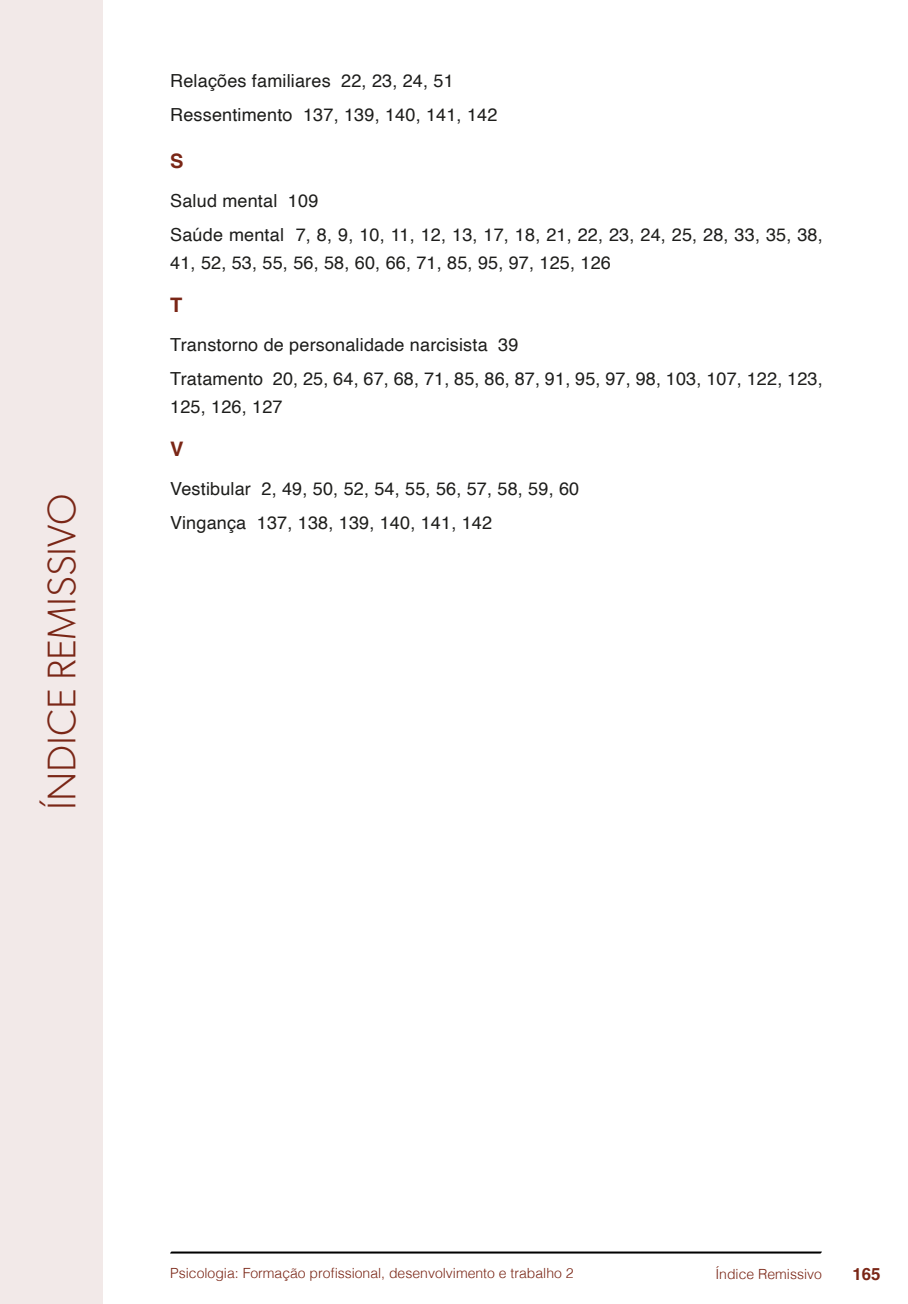
<style>
.page{position:relative;width:908px;height:1304px;background:#fff}
.page>*{position:absolute;margin:0;border:0;box-sizing:border-box;transform-origin:0 0}
.t1{font:300 40px "Gibson";color:#7a2616}
.t2{font:700 20px "Helvetica";color:#7a2616}
.t3{font:18px/33.6px "Helvetica";letter-spacing:.01em;color:#1d1d1b}
.t4{font:700 16.8px "Helvetica";color:#7a2616}
.t5{font:300 14px "Helvetica";color:#7a2616}
</style>
<div class="page">
<svg style="left:170px;top:1251px;width:651px;height:3px;background:#515151"></svg>
<div style="left:0;top:0;width:103px;height:1304px;background:#f2e9e8"></div>
<h1 class="t1" style="left:37px;top:810px;width:317px;rotate:-90deg">ÍNDICE REMISSIVO</h1>
<p class="t3" style="left:170px;top:65px;width:328px">Relações familiares 22, 23, 24, 51<br>Ressentimento 137, 139, 140, 141, 142</p>
<p class="t2" style="left:170px;top:149px;width:15px">S</p>
<p class="t3" style="left:170px;top:185px;width:653px">Salud mental 109<br>Saúde mental 7, 8, 9, 10, 11, 12, 13, 17, 18, 21, 22, 23, 24, 25, 28, 33, 35, 38,</p>
<p class="t3" style="left:170px;top:246px;width:442px">41, 52, 53, 55, 56, 58, 60, 66, 71, 85, 95, 97, 125, 126</p>
<p class="t2" style="left:170px;top:293px;width:14px">T</p>
<p class="t3" style="left:170px;top:329px;width:653px">Transtorno de personalidade narcisista 39<br>Tratamento 20, 25, 64, 67, 68, 71, 85, 86, 87, 91, 95, 97, 98, 103, 107, 122, 123,</p>
<p class="t3" style="left:170px;top:390px;width:114px">125, 126, 127</p>
<p class="t2" style="left:170px;top:437px;width:15px">V</p>
<p class="t3" style="left:170px;top:473px;width:410px">Vestibular 2, 49, 50, 52, 54, 55, 56, 57, 58, 59, 60<br>Vingança 137, 138, 139, 140, 141, 142</p>
<p class="t5" style="left:170px;top:1261px;width:405px">Psicologia: Formação profissional, desenvolvimento e trabalho 2</p>
<p class="t5" style="left:715px;top:1262px;width:108px">Índice Remissivo</p>
<p class="t4" style="left:851px;top:1264px;width:30px">165</p>
</div>
